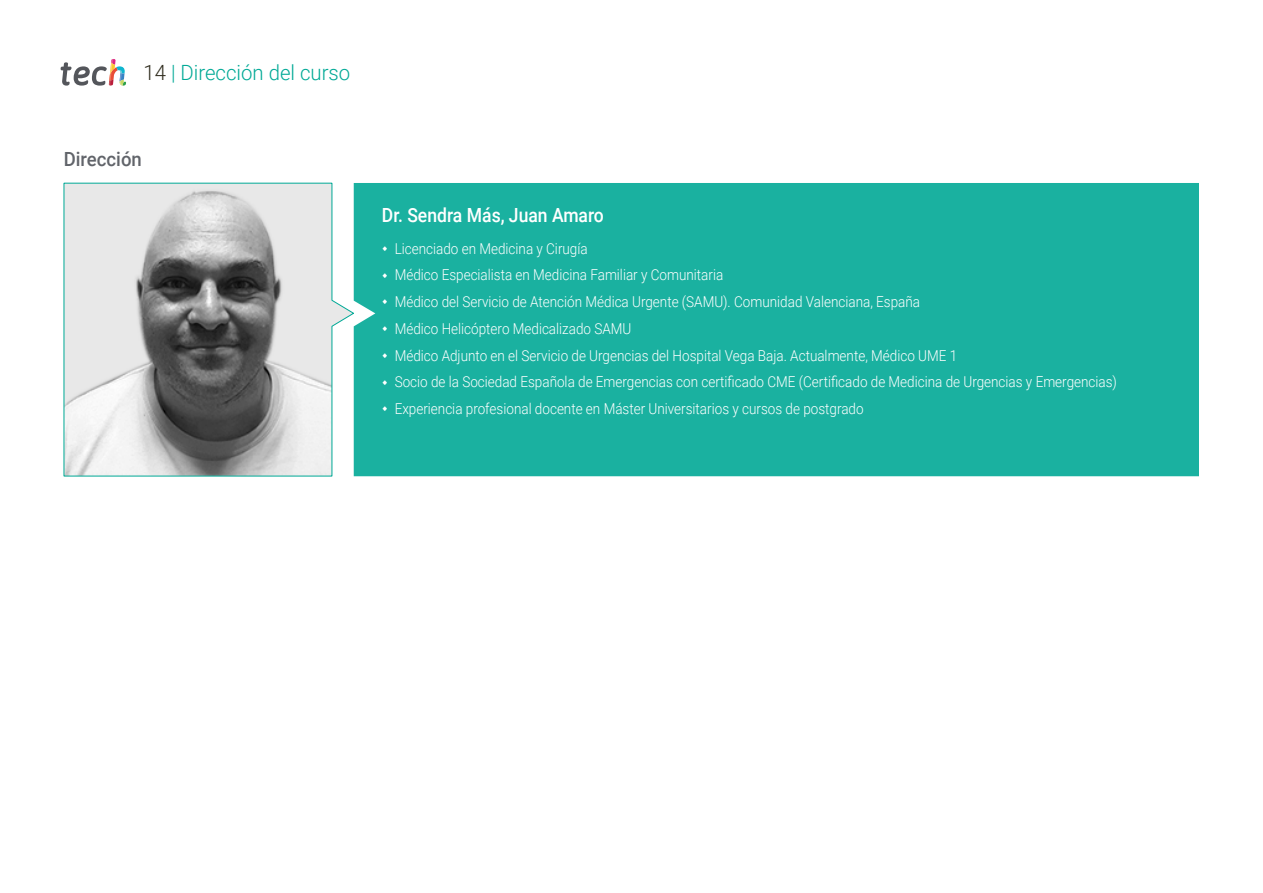
<style>
.page{position:relative;width:1263px;height:893px;background:#fff}
.page>*{position:absolute;margin:0;border:0;box-sizing:border-box;transform-origin:0 0}
.t1{font:300 21px "Roboto";color:#00a996}
.t2{font:500 19.5px "Roboto";color:#fff;scale:.9 1}
.t3{font:500 19.5px "Roboto";color:#61646a;scale:.95 1}
.t4{font:300 15px/26.7px "Roboto";color:#fff;scale:.9 1}
.s1{color:#312e20}
</style>
<div class="page">
<svg style="left:61px;top:59px;width:65px;height:27px"></svg>
<div style="left:354px;top:183px;width:845px;height:293px;background:#1ab1a0"></div>
<svg style="left:64px;top:183px;width:290px;height:293px"></svg>
<svg style="left:383px;top:246px;width:4px;height:5px"></svg>
<svg style="left:383px;top:273px;width:4px;height:5px"></svg>
<svg style="left:383px;top:300px;width:4px;height:5px"></svg>
<svg style="left:383px;top:326px;width:4px;height:5px"></svg>
<svg style="left:383px;top:353px;width:4px;height:5px"></svg>
<svg style="left:383px;top:380px;width:4px;height:5px"></svg>
<svg style="left:383px;top:407px;width:4px;height:5px"></svg>
<h1 class="t1" style="left:144px;top:57px;width:208px"><span class="s1">14</span> | Dirección del curso</h1>
<h2 class="t3" style="left:64px;top:145px;width:84px">Dirección</h2>
<h2 class="t2" style="left:382px;top:201px;width:248px">Dr. Sendra Más, Juan Amaro</h2>
<p class="t4" style="left:395px;top:234px;width:804px">Licenciado en Medicina y Cirugía<br>Médico Especialista en Medicina Familiar y Comunitaria<br>Médico del Servicio de Atención Médica Urgente (SAMU). Comunidad Valenciana, España<br>Médico Helicóptero Medicalizado SAMU<br>Médico Adjunto en el Servicio de Urgencias del Hospital Vega Baja. Actualmente, Médico UME 1<br>Socio de la Sociedad Española de Emergencias con certificado CME (Certificado de Medicina de Urgencias y Emergencias)<br>Experiencia profesional docente en Máster Universitarios y cursos de postgrado</p>
</div>
